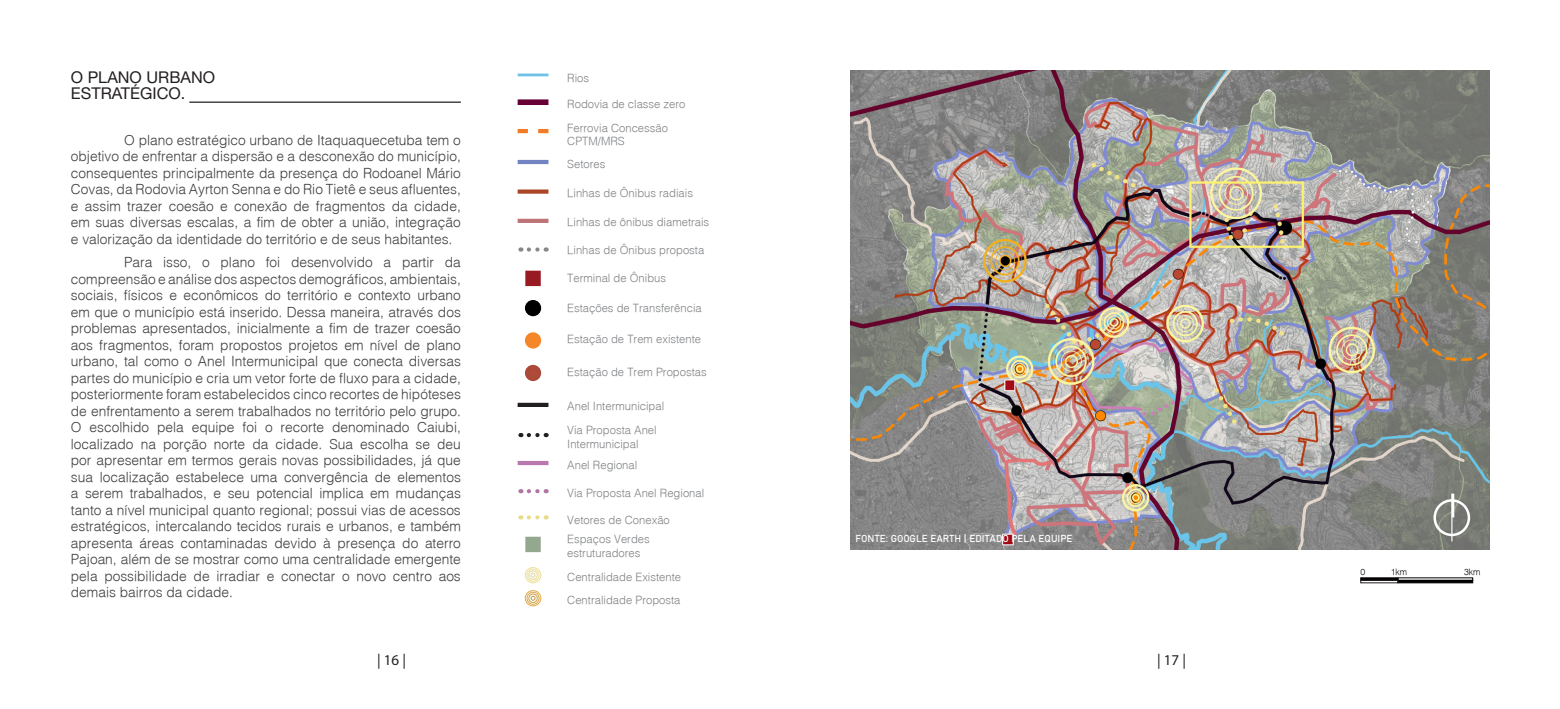
<style>
.page{position:relative;width:1560px;height:709px;background:#fff}
.page>*{position:absolute;margin:0;border:0;box-sizing:border-box;transform-origin:0 0}
.Semi-Título{font:16.25px/16.2px "Helvetica Neue LT Std";color:#231f20}
.t1{font:15px "Myriad Pro";color:#231f20}
.Corpo_de_Texto{font:300 13.75px/16.5px "Helvetica";color:#3e3e3f;text-align:justify}
.Legenda{font:300 11.25px/13.5px "Helvetica";color:#808285}
.Legenda-2{font:10px "Bahnschrift";color:#fff}
.Legenda-3{font:300 8.75px "Helvetica";color:#000001}
</style>
<div class="page">
<hr style="left:189px;top:102px;width:272px;height:1px;background:#231f20">
<img style="left:850px;top:70px;width:638px;height:479px">
<div style="left:1397px;top:580px;width:75px;height:3px;background:#000001;border:1px solid #000001"></div>
<div style="left:1360px;top:577px;width:37px;height:3px;background:#000001;border:1px solid #000001"></div>
<div style="left:1360px;top:580px;width:37px;height:3px;border:1px solid #231f20"></div>
<div style="left:517px;top:99px;width:31px;height:6px;background:#670136"></div>
<hr style="left:517px;top:74px;width:31px;height:2px;background:#6ec2e6">
<svg style="left:517px;top:129px;width:31px;height:4px"></svg>
<hr style="left:517px;top:403px;width:31px;height:4px;background:#231f20">
<hr style="left:517px;top:160px;width:31px;height:4px;background:#7284c1">
<svg style="left:529px;top:433px;width:17px;height:4px"></svg>
<svg style="left:529px;top:515px;width:17px;height:4px"></svg>
<svg style="left:529px;top:247px;width:17px;height:5px"></svg>
<svg style="left:529px;top:489px;width:17px;height:4px"></svg>
<div style="left:517px;top:189px;width:31px;height:5px;background:#aa4626"></div>
<hr style="left:517px;top:219px;width:31px;height:4px;background:#be7377">
<hr style="left:517px;top:461px;width:31px;height:4px;background:#b979ae">
<div style="left:527px;top:334px;width:12px;height:12px;background:#f5872a;border-radius:50%"></div>
<div style="left:525px;top:332px;width:16px;height:16px;border:4px solid #f5872a;border-radius:50%"></div>
<div style="left:527px;top:367px;width:12px;height:12px;background:#b04a39;border-radius:50%"></div>
<div style="left:525px;top:365px;width:16px;height:16px;border:4px solid #ab4a38;border-radius:50%"></div>
<div style="left:527px;top:302px;width:12px;height:12px;background:#000001;border-radius:50%"></div>
<div style="left:525px;top:300px;width:16px;height:16px;border:4px solid #000001;border-radius:50%"></div>
<div style="left:525px;top:536px;width:15px;height:16px;background:#94a78f;border:4px solid #94a78f"></div>
<div style="left:525px;top:271px;width:15px;height:15px;background:#981a22"></div>
<div style="left:526px;top:569px;width:13px;height:12px;border:1px solid #ecdf98;border-radius:50%"></div>
<div style="left:528px;top:570px;width:9px;height:9px;border:1px solid #e4d896;border-radius:50%"></div>
<svg style="left:530px;top:573px;width:5px;height:4px"></svg>
<div style="left:525px;top:567px;width:16px;height:16px;border:1px solid #ecdf98;border-radius:50%"></div>
<div style="left:526px;top:592px;width:13px;height:12px;border:1px solid #d6a645;border-radius:50%"></div>
<div style="left:528px;top:593px;width:9px;height:10px;border:1px solid #cda049;border-radius:50%"></div>
<svg style="left:530px;top:596px;width:5px;height:4px"></svg>
<div style="left:525px;top:590px;width:16px;height:16px;border:1px solid #dfab43;border-radius:50%"></div>
<div style="left:1433px;top:499px;width:36px;height:37px;border:2px solid #fff;border-radius:50%"></div>
<hr style="left:1451px;top:493px;width:2px;height:24px;background:#fff">
<hr style="left:1450px;top:493px;width:2px;height:48px;background:#fff">
<p class="Semi-Título" style="left:71px;top:68px;width:146px">O PLANO URBANO<br>ESTRATÉGICO.</p>
<p class="Corpo_de_Texto" style="left:71px;top:131px;width:391px;text-indent:53px">O plano estratégico urbano de Itaquaquecetuba tem o objetivo de enfrentar a dispersão e a desconexão do município, consequentes principalmente da presença do Rodoanel Mário Covas, da Rodovia Ayrton Senna e do Rio Tietê e seus afluentes, e assim trazer coesão e conexão de fragmentos da cidade, em suas diversas escalas, a fim de obter a união, integração e valorização da identidade do território e de seus habitantes.</p>
<p class="Corpo_de_Texto" style="left:71px;top:254px;width:391px;text-indent:53px">Para isso, o plano foi desenvolvido a partir da compreensão e análise dos aspectos demográficos, ambientais, sociais, físicos e econômicos do território e contexto urbano em que o município está inserido. Dessa maneira, através dos problemas apresentados, inicialmente a fim de trazer coesão aos fragmentos, foram propostos projetos em nível de plano urbano, tal como o Anel Intermunicipal que conecta diversas partes do município e cria um vetor forte de fluxo para a cidade, posteriormente foram estabelecidos cinco recortes de hipóteses de enfrentamento a serem trabalhados no território pelo grupo.<br>O escolhido pela equipe foi o recorte denominado Caiubi, localizado na porção norte da cidade. Sua escolha se deu por apresentar em termos gerais novas possibilidades, já que sua localização estabelece uma convergência de elementos a serem trabalhados, e seu potencial implica em mudanças tanto a nível municipal quanto regional; possui vias de acessos estratégicos, intercalando tecidos rurais e urbanos, e também apresenta áreas contaminadas devido à presença do aterro Pajoan, além de se mostrar como uma centralidade emergente pela possibilidade de irradiar e conectar o novo centro aos demais bairros da cidade.</p>
<p class="Legenda" style="left:567px;top:71px;width:23px">Rios</p>
<p class="Legenda" style="left:567px;top:97px;width:120px">Rodovia de classe zero</p>
<p class="Legenda" style="left:567px;top:121px;width:102px">Ferrovia Concessão<br>CPTM/MRS</p>
<p class="Legenda" style="left:567px;top:156px;width:40px">Setores</p>
<p class="Legenda" style="left:567px;top:186px;width:127px">Linhas de Ônibus radiais</p>
<p class="Legenda" style="left:567px;top:215px;width:143px">Linhas de ônibus diametrais</p>
<p class="Legenda" style="left:567px;top:243px;width:138px">Linhas de Ônibus proposta</p>
<p class="Legenda" style="left:567px;top:270px;width:100px">Terminal de Ônibus</p>
<p class="Legenda" style="left:567px;top:301px;width:136px">Estações de Transferência</p>
<p class="Legenda" style="left:567px;top:332px;width:135px">Estação de Trem existente</p>
<p class="Legenda" style="left:567px;top:365px;width:141px">Estação de Trem Propostas</p>
<p class="Legenda" style="left:567px;top:399px;width:98px">Anel Intermunicipal</p>
<p class="Legenda" style="left:567px;top:423px;width:91px">Via Proposta Anel<br>Intermunicipal</p>
<p class="Legenda" style="left:567px;top:457px;width:72px">Anel Regional</p>
<p class="Legenda" style="left:567px;top:485px;width:138px">Via Proposta Anel Regional</p>
<p class="Legenda" style="left:567px;top:512px;width:104px">Vetores de Conexão</p>
<p class="Legenda" style="left:567px;top:532px;width:84px">Espaços Verdes estruturadores</p>
<p class="Legenda" style="left:567px;top:569px;width:115px">Centralidade Existente</p>
<p class="Legenda" style="left:567px;top:592px;width:115px">Centralidade Proposta</p>
<p class="Legenda-2" style="left:855px;top:531px;width:218px">FONTE: GOOGLE EARTH | EDITADO PELA EQUIPE</p>
<p class="t1" style="left:377px;top:650px;width:30px">| 16 |</p>
<p class="t1" style="left:1156px;top:650px;width:30px">| 17 |</p>
<p class="Legenda-3" style="left:1360px;top:566px;width:6px">0</p>
<p class="Legenda-3" style="left:1390px;top:566px;width:18px">1km</p>
<p class="Legenda-3" style="left:1463px;top:566px;width:18px">3km</p>
</div>
